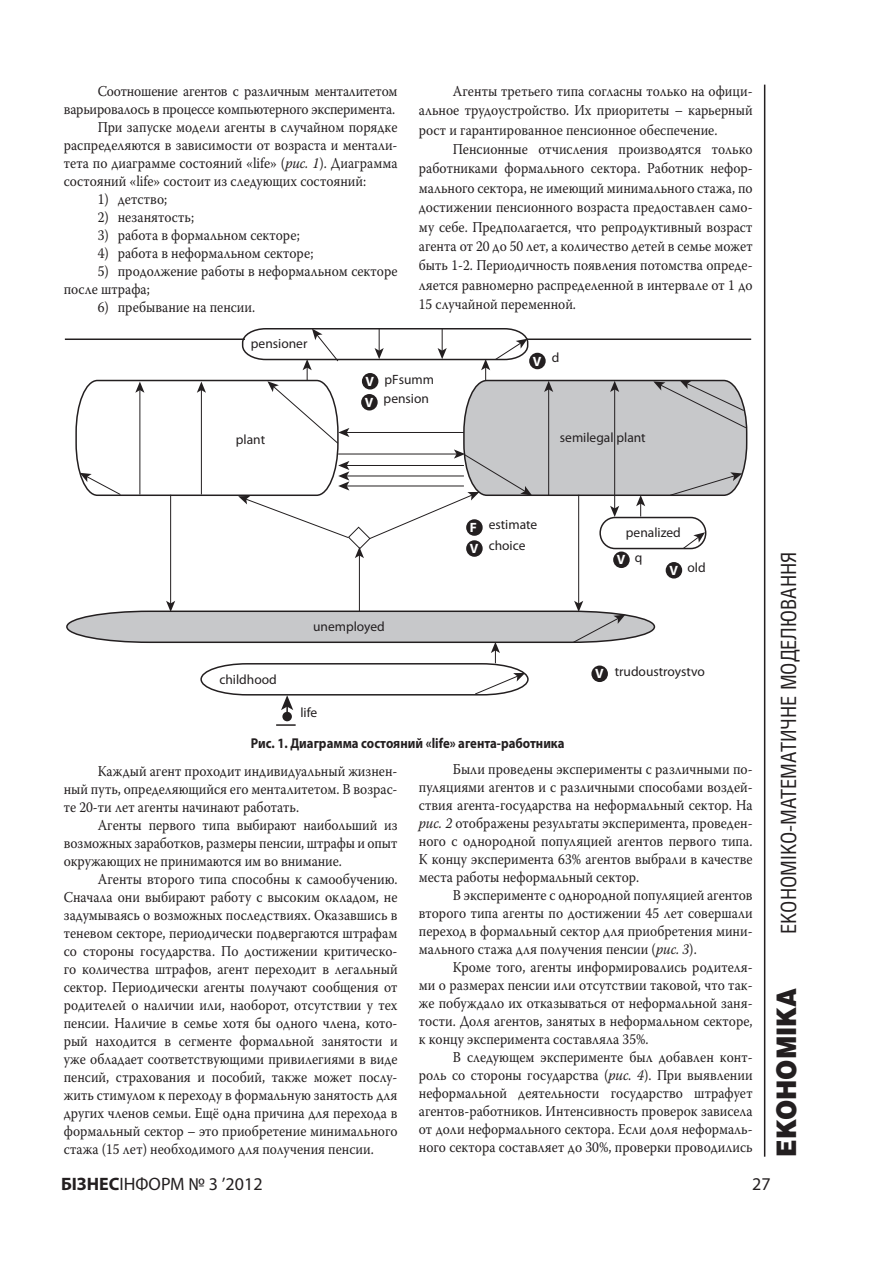
<style>
.page{position:relative;width:893px;height:1263px;background:#fff}
.page>*{position:absolute;margin:0;border:0;box-sizing:border-box;transform-origin:0 0}
.t1{font:900 27px "Helios";color:#231f20;scale:.9 1}
.t2{font:21px "Helios Cond";color:#231f20}
.t3{font:18px "Myriad Pro";color:#231f20}
.Osnova{font:15px/18px "Warnock Pro";color:#231f20;text-align:justify;scale:.9 1}
.Title_table{font:700 14.25px "Myriad Pro";color:#231f20;scale:.9 1}
.t4{font:13.5px/19.5px "Myriad Pro";color:#231f20}
.t5{font:700 13.5px/21px "Myriad Pro";color:#fff}
.s1{font-style:italic}
.s2{font-weight:700}
</style>
<div class="page">
<hr style="left:764px;top:85px;width:1px;height:1072px;background:#231f20">
<hr style="left:65px;top:338px;width:180px;height:2px;background:#231f20">
<hr style="left:526px;top:338px;width:225px;height:2px;background:#231f20">
<hr style="left:578px;top:495px;width:1px;height:109px;background:#231f20">
<hr style="left:170px;top:495px;width:1px;height:109px;background:#231f20">
<hr style="left:359px;top:555px;width:1px;height:57px;background:#231f20">
<svg style="left:75px;top:328px;width:673px;height:230px"></svg>
<hr style="left:276px;top:724px;width:20px;height:2px;background:#231f20">
<svg style="left:66px;top:601px;width:590px;height:112px"></svg>
<div style="left:282px;top:712px;width:10px;height:9px;background:#231f20;border-radius:50%"></div>
<div style="left:529px;top:353px;width:17px;height:16px;background:#231f20;border-radius:50%"></div>
<div style="left:362px;top:373px;width:16px;height:16px;background:#231f20;border-radius:50%"></div>
<div style="left:361px;top:394px;width:17px;height:16px;background:#231f20;border-radius:50%"></div>
<div style="left:466px;top:540px;width:17px;height:17px;background:#231f20;border-radius:50%"></div>
<div style="left:613px;top:551px;width:17px;height:17px;background:#231f20;border-radius:50%"></div>
<div style="left:666px;top:562px;width:16px;height:16px;background:#231f20;border-radius:50%"></div>
<div style="left:591px;top:665px;width:17px;height:17px;background:#231f20;border-radius:50%"></div>
<div style="left:466px;top:519px;width:17px;height:17px;background:#231f20;border-radius:50%"></div>
<p class="Osnova" style="left:64px;top:82px;width:372px;text-align:right">Соотношение агентов с различным менталитетом варьировалось в процессе компьютерного эксперимента.</p>
<p class="Osnova" style="left:64px;top:118px;width:372px;text-indent:34px">При запуске модели агенты в случайном порядке распределяются в зависимости от возраста и ментали&shy;тета по диаграмме состояний «life» (<span class="s1">рис. 1</span>). Диаграмма состояний «life» состоит из следующих состояний:</p>
<p class="Osnova" style="left:98px;top:190px;width:79px">1) детство;</p>
<p class="Osnova" style="left:98px;top:208px;width:109px">2) незанятость;</p>
<p class="Osnova" style="left:98px;top:226px;width:226px">3) работа в формальном секторе;</p>
<p class="Osnova" style="left:98px;top:244px;width:241px">4) работа в неформальном секторе;</p>
<p class="Osnova" style="left:64px;top:262px;width:372px;text-indent:34px">5) продолжение работы в неформальном секторе после штрафа;</p>
<p class="Osnova" style="left:98px;top:298px;width:176px">6) пребывание на пенсии.</p>
<p class="t4" style="left:251px;top:334px;width:58px">pensioner</p>
<p class="Osnova" style="left:419px;top:81px;width:372px;line-height:19.4px;text-indent:34px">Агенты третьего типа согласны только на офици&shy;альное трудоустройство. Их приоритеты – карьерный рост и гарантированное пенсионное обеспечение.</p>
<p class="Osnova" style="left:419px;top:139px;width:372px;line-height:19.4px;text-indent:34px">Пенсионные отчисления производятся только работниками формального сектора. Работник нефор&shy;мального сектора, не имеющий минимального стажа, по достижении пенсионного возраста предоставлен само&shy;му себе. Предполагается, что репродуктивный возраст агента от 20 до 50 лет, а количество детей в семье может быть 1-2. Периодичность появления потомства опреде&shy;ляется равномерно распределенной в интервале от 1 до 15 случайной переменной.</p>
<p class="t5" style="left:533px;top:350px;width:10px">V</p>
<p class="t4" style="left:552px;top:347px;width:9px">d</p>
<p class="t5" style="left:365px;top:370px;width:11px">V<br>V</p>
<p class="t4" style="left:384px;top:369px;width:52px">pFsumm pension</p>
<p class="t4" style="left:236px;top:430px;width:31px">plant</p>
<p class="t4" style="left:560px;top:427px;width:87px">semilegal plant</p>
<p class="t4" style="left:219px;top:669px;width:59px">childhood</p>
<p class="t4" style="left:313px;top:616px;width:73px">unemployed</p>
<p class="t4" style="left:300px;top:702px;width:18px">life</p>
<p class="t5" style="left:470px;top:516px;width:9px">F</p>
<p class="t5" style="left:470px;top:537px;width:10px">V</p>
<p class="t4" style="left:489px;top:514px;width:50px;line-height:21px">estimate choice</p>
<p class="t4" style="left:635px;top:519px;width:47px;line-height:25.5px;text-indent:-9px">penalized q</p>
<p class="t5" style="left:617px;top:549px;width:10px">V</p>
<p class="t5" style="left:669px;top:559px;width:10px">V</p>
<p class="t4" style="left:687px;top:557px;width:20px">old</p>
<p class="t5" style="left:595px;top:663px;width:10px">V</p>
<p class="t4" style="left:615px;top:661px;width:92px">trudoustroystvo</p>
<p class="Title_table" style="left:251px;top:734px;width:350px">Рис. 1. Диаграмма состояний «life» агента-работника</p>
<p class="Osnova" style="left:64px;top:761px;width:372px;text-indent:34px">Каждый агент проходит индивидуальный жизнен&shy;ный путь, определяющийся его менталитетом. В возрас&shy;те 20-ти лет агенты начинают работать.</p>
<p class="Osnova" style="left:64px;top:815px;width:372px;text-indent:34px">Агенты первого типа выбирают наибольший из возможных заработков, размеры пенсии, штрафы и опыт окружающих не принимаются им во внимание.</p>
<p class="Osnova" style="left:64px;top:869px;width:372px;text-indent:34px">Агенты второго типа способны к самообучению.<br>Сначала они выбирают работу с высоким окладом, не задумываясь о возможных последствиях. Оказавшись в теневом секторе, периодически подвергаются штрафам со стороны государства. По достижении критическо&shy;го количества штрафов, агент переходит в легальный сектор. Периодически агенты получают сообщения от родителей о наличии или, наоборот, отсутствии у тех пенсии. Наличие в семье хотя бы одного члена, кото&shy;рый находится в сегменте формальной занятости и уже обладает соответствующими привилегиями в виде пенсий, страхования и пособий, также может послу&shy;жить стимулом к переходу в формальную занятость для других членов семьи. Ещё одна причина для перехода в формальный сектор – это приобретение минимального стажа (15 лет) необходимого для получения пенсии.</p>
<p class="Osnova" style="left:419px;top:760px;width:372px;text-indent:34px">Были проведены эксперименты с различными по&shy;пуляциями агентов и с различными способами воздей&shy;ствия агента-государства на неформальный сектор. На <span class="s1">рис. 2</span> отображены результаты эксперимента, проведен&shy;ного с однородной популяцией агентов первого типа.<br>К концу эксперимента 63% агентов выбрали в качестве места работы неформальный сектор.</p>
<p class="Osnova" style="left:419px;top:886px;width:372px;text-indent:34px">В эксперименте с однородной популяцией агентов второго типа агенты по достижении 45 лет совершали переход в формальный сектор для приобретения мини&shy;мального стажа для получения пенсии (<span class="s1">рис. 3</span>).</p>
<p class="Osnova" style="left:419px;top:958px;width:372px;text-indent:34px">Кроме того, агенты информировались родителя&shy;ми о размерах пенсии или отсутствии таковой, что так&shy;же побуждало их отказываться от неформальной заня&shy;тости. Доля агентов, занятых в неформальном секторе, к концу эксперимента составляла 35%.</p>
<p class="Osnova" style="left:419px;top:1048px;width:372px;text-indent:34px">В следующем эксперименте был добавлен конт&shy;роль со стороны государства (<span class="s1">рис. 4</span>). При выявлении неформальной деятельности государство штрафует агентов-работников. Интенсивность проверок зависела от доли неформального сектора. Если доля неформаль&shy;ного сектора составляет до 30%, проверки проводились</p>
<p class="t2" style="left:776px;top:934px;width:384px;rotate:-90deg">економіко-математичне моделювання</p>
<p class="t1" style="left:769px;top:1157px;width:189px;rotate:-90deg">ЕКОНОМІКА</p>
<p class="t3" style="left:61px;top:1173px;width:203px"><span class="s2">БІЗНЕС</span>ІНФОРМ № 3 ’2012</p>
<p class="t3" style="left:752px;top:1173px;width:20px">27</p>
</div>
